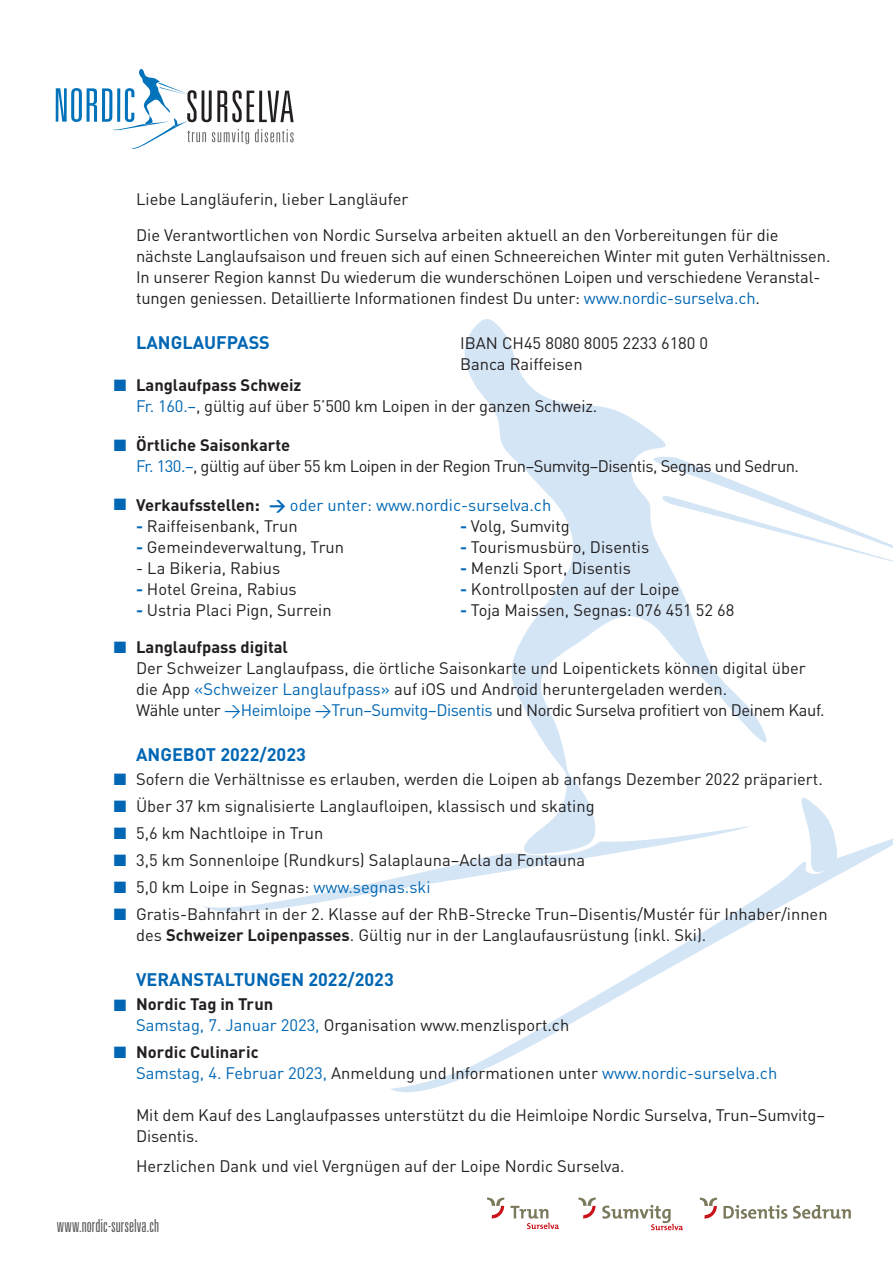
<style>
.page{position:relative;width:893px;height:1263px;background:#fff}
.page>*{position:absolute;margin:0;border:0;box-sizing:border-box;transform-origin:0 0}
.t1{font:700 18px "DIN";color:#0166b3}
.t2{font:300 ultra-condensed 18px "Univers LT";color:#57585a}
.t3{font:16.5px/21px "DIN";color:#231f20}
.t4{font:16.5px/21px "DIN";color:#0166b3}
.t5{font:16.5px/21px "DIN";letter-spacing:-.03em;color:#231f20}
.t6{font:700 16.5px "DIN";color:#231f20}
.t7{font:16.5px/27px "Zapf Dingbats ITC";color:#0166b3;text-align:justify}
.s1{color:#0166b3}
.s2{font-weight:700}
.s3{font-weight:700;color:#231f20}
.s4{font-weight:700;font-size:18px;color:#231f20}
.s5{font-weight:700;color:#0166b3}
.s6{color:#231f20}
</style>
<div class="page">
<svg style="left:578px;top:1197px;width:18px;height:21px"></svg>
<svg style="left:602px;top:1205px;width:81px;height:25px"></svg>
<svg style="left:487px;top:1197px;width:17px;height:21px"></svg>
<svg style="left:510px;top:1206px;width:49px;height:23px"></svg>
<svg style="left:700px;top:1197px;width:17px;height:21px"></svg>
<svg style="left:723px;top:1205px;width:64px;height:14px"></svg>
<svg style="left:793px;top:1205px;width:58px;height:14px"></svg>
<svg style="left:464px;top:319px;width:303px;height:504px"></svg>
<svg style="left:801px;top:797px;width:29px;height:26px"></svg>
<svg style="left:203px;top:879px;width:187px;height:33px"></svg>
<svg style="left:390px;top:823px;width:503px;height:269px"></svg>
<svg style="left:650px;top:457px;width:243px;height:115px"></svg>
<svg style="left:56px;top:69px;width:238px;height:80px"></svg>
<p class="t7" style="left:114px;top:372px;width:14px">■</p>
<p class="t7" style="left:114px;top:432px;width:14px">■</p>
<p class="t7" style="left:114px;top:491px;width:14px">■</p>
<p class="t7" style="left:114px;top:634px;width:14px">■</p>
<p class="t7" style="left:114px;top:766px;width:14px">■ ■ ■</p>
<p class="t7" style="left:114px;top:847px;width:14px">■ ■ ■</p>
<p class="t7" style="left:114px;top:991px;width:14px">■</p>
<p class="t7" style="left:114px;top:1039px;width:14px">■</p>
<p class="t3" style="left:136px;top:180px;width:644px;line-height:36px">Liebe Langläuferin, lieber Langläufer<br>Die Verantwortlichen von Nordic Surselva arbeiten aktuell an den Vorbereitungen für die</p>
<p class="t3" style="left:136px;top:245px;width:696px">nächste Langlaufsaison und freuen sich auf einen Schneereichen Winter mit guten Verhältnissen.<br>In unserer Region kannst Du wiederum die wunderschönen Loipen und verschiedene Veranstal&shy;tungen geniessen. Detaillierte Informationen findest Du unter: <span class="s1">www.nordic-surselva.ch</span>.</p>
<p class="t1" style="left:136px;top:330px;width:135px">LANGLAUFPASS</p>
<p class="t3" style="left:460px;top:332px;width:250px">IBAN CH45 8080 8005 2233 6180 0<br>Banca Raiffeisen</p>
<p class="t3" style="left:136px;top:374px;width:463px"><span class="s2">Langlaufpass Schweiz<br></span><span class="s1">Fr. 160.–</span>, gültig auf über 5’500 km Loipen in der ganzen Schweiz.</p>
<p class="t5" style="left:136px;top:434px;width:664px"><span class="s2">Örtliche Saisonkarte<br></span><span class="s1">Fr. 130.–</span>, gültig auf über 55 km Loipen in der Region Trun–Sumvitg–Disentis, Segnas und Sedrun.</p>
<p class="t4" style="left:136px;top:494px;width:417px"><span class="s3">Verkaufsstellen</span><span class="s4">:</span> <span class="s2">&gt;</span> oder unter: www.nordic-surselva.ch</p>
<p class="t3" style="left:136px;top:515px;width:163px"><span class="s5">-</span> Raiffeisenbank, Trun</p>
<p class="t3" style="left:460px;top:515px;width:111px"><span class="s5">-</span> Volg, Sumvitg</p>
<p class="t3" style="left:136px;top:536px;width:210px"><span class="s5">-</span> Gemeindeverwaltung, Trun</p>
<p class="t3" style="left:460px;top:536px;width:191px"><span class="s5">-</span> Tourismusbüro, Disentis</p>
<p class="t3" style="left:136px;top:557px;width:146px">- La Bikeria, Rabius</p>
<p class="t3" style="left:460px;top:557px;width:172px"><span class="s5">-</span> Menzli Sport, Disentis</p>
<p class="t3" style="left:136px;top:578px;width:162px"><span class="s5">-</span> Hotel Greina, Rabius</p>
<p class="t3" style="left:460px;top:578px;width:221px"><span class="s5">-</span> Kontrollposten auf der Loipe</p>
<p class="t3" style="left:136px;top:599px;width:197px"><span class="s5">-</span> Ustria Placi Pign, Surrein</p>
<p class="t3" style="left:460px;top:599px;width:276px"><span class="s5">-</span> Toja Maissen, Segnas: 076 451 52 68</p>
<p class="t6" style="left:136px;top:637px;width:153px">Langlaufpass digital</p>
<p class="t3" style="left:136px;top:658px;width:690px">Der Schweizer Langlaufpass, die örtliche Saisonkarte und Loipentickets können digital über die App <span class="s1">«Schweizer Langlaufpass»</span> auf iOS und Android heruntergeladen werden.<br>Wähle unter <span class="s1">&gt;Heimloipe &gt;Trun–Sumvitg–Disentis</span> und Nordic Surselva profitiert von Deinem Kauf.</p>
<p class="t1" style="left:136px;top:743px;width:171px">ANGEBOT 2022/2023</p>
<p class="t3" style="left:136px;top:765px;width:693px;line-height:27px">Sofern die Verhältnisse es erlauben, werden die Loipen ab anfangs Dezember 2022 präpariert.<br>Über 37 km signalisierte Langlaufloipen, klassisch und skating<br>5,6 km Nachtloipe in Trun<br>3,5 km Sonnenloipe (Rundkurs) Salaplauna–Acla da Fontauna<br>5,0 km Loipe in Segnas: <span class="s1">www.segnas.ski<br></span>Gratis-Bahnfahrt in der 2. Klasse auf der RhB-Strecke Trun–Disentis/Mustér für Inhaber/innen</p>
<p class="t3" style="left:136px;top:924px;width:572px">des <span class="s2">Schweizer Loipenpasses</span>. Gültig nur in der Langlaufausrüstung (inkl. Ski).</p>
<p class="t1" style="left:136px;top:968px;width:259px">VERANSTALTUNGEN 2022/2023</p>
<p class="t3" style="left:136px;top:994px;width:435px"><span class="s2">Nordic Tag in Trun<br></span><span class="s1">Samstag, 7. Januar 2023,</span> Organisation www.menzlisport.ch</p>
<p class="t4" style="left:136px;top:1042px;width:643px"><span class="s3">Nordic Culinaric<br></span>Samstag, 4. Februar 2023, <span class="s6">Anmeldung und Informationen unter</span> www.nordic-surselva.ch</p>
<p class="t3" style="left:136px;top:1105px;width:691px">Mit dem Kauf des Langlaufpasses unterstützt du die Heimloipe Nordic Surselva, Trun–Sumvitg–<br>Disentis.</p>
<p class="t3" style="left:136px;top:1156px;width:490px">Herzlichen Dank und viel Vergnügen auf der Loipe Nordic Surselva.</p>
<p class="t2" style="left:57px;top:1215px;width:104px">www.nordic-surselva.ch</p>
</div>
